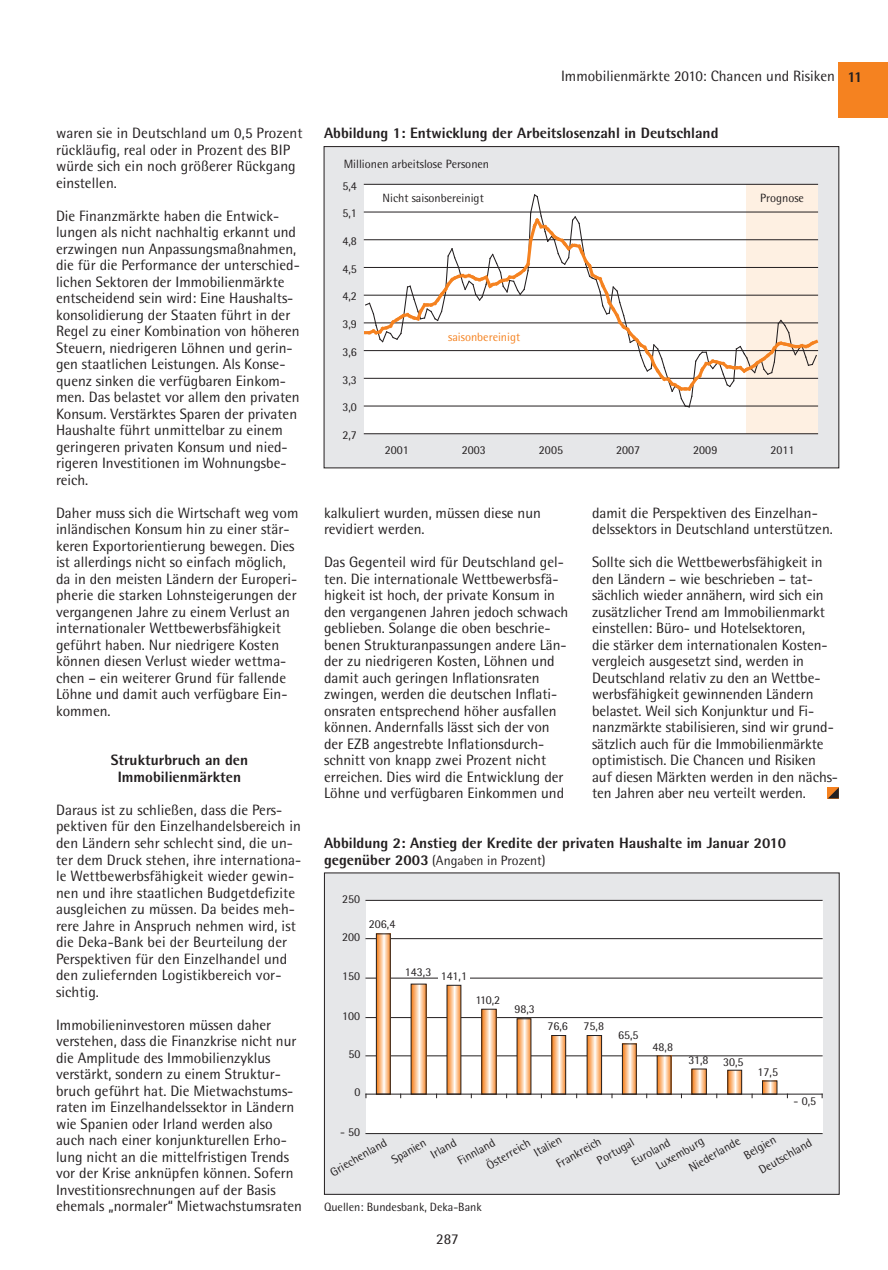
<style>
.page{position:relative;width:888px;height:1270px;background:#fff}
.page>*{position:absolute;margin:0;border:0;box-sizing:border-box;transform-origin:0 0}
.t1{font:15px/16.5px "Rotis Semi Sans";color:#231f20}
.t2{font:800 15px/16.5px "Rotis Semi Sans";color:#231f20;text-align:center}
.t3{font:13.5px "Rotis Semi Sans";color:#231f20}
.t4{font:12px/19.6px "Rotis Semi Sans";color:#231f20}
.t5{font:12px "Rotis Semi Sans";color:#f58220}
.s1{font-weight:800}
.s2{font-weight:800;font-size:15px}
</style>
<div class="page">
<div style="left:838px;top:63px;width:50px;height:55px;background:#f58220"></div>
<svg style="left:827px;top:787px;width:11px;height:11px"></svg>
<div style="left:324px;top:147px;width:514px;height:321px;background:#e6e7e9"></div>
<div style="left:364px;top:184px;width:453px;height:249px;background:#fff"></div>
<div style="left:746px;top:184px;width:71px;height:250px;background:#fef0e2"></div>
<hr style="left:364px;top:184px;width:453px;height:1px;background:#231f20">
<hr style="left:364px;top:433px;width:453px;height:1px;background:#231f20">
<svg style="left:364px;top:193px;width:455px;height:215px"></svg>
<div style="left:324px;top:146px;width:515px;height:322px;border:1px solid #231f20"></div>
<div style="left:324px;top:872px;width:515px;height:322px;background:#e6e7e9"></div>
<div style="left:366px;top:900px;width:456px;height:233px;background:#fff"></div>
<hr style="left:366px;top:1133px;width:456px;height:1px;background:#231f20">
<hr style="left:366px;top:1055px;width:456px;height:1px;background:#231f20">
<hr style="left:366px;top:1017px;width:456px;height:1px;background:#231f20">
<hr style="left:366px;top:977px;width:456px;height:1px;background:#231f20">
<hr style="left:366px;top:938px;width:456px;height:1px;background:#231f20">
<hr style="left:366px;top:899px;width:456px;height:1px;background:#231f20">
<svg style="left:378px;top:935px;width:10px;height:157px;background:#fbcca3"></svg>
<div style="left:376px;top:933px;width:14px;height:161px;border:1px solid #231f20"></div>
<svg style="left:413px;top:985px;width:11px;height:107px"></svg>
<svg style="left:448px;top:986px;width:11px;height:106px"></svg>
<svg style="left:483px;top:1010px;width:11px;height:82px"></svg>
<div style="left:481px;top:1008px;width:15px;height:86px;border:1px solid #231f20"></div>
<svg style="left:518px;top:1020px;width:11px;height:72px"></svg>
<svg style="left:553px;top:1037px;width:11px;height:55px"></svg>
<div style="left:551px;top:1035px;width:15px;height:59px;border:1px solid #231f20"></div>
<svg style="left:588px;top:1037px;width:12px;height:55px"></svg>
<div style="left:586px;top:1035px;width:16px;height:59px;border:1px solid #231f20"></div>
<svg style="left:624px;top:1045px;width:10px;height:47px"></svg>
<div style="left:622px;top:1043px;width:14px;height:51px;border:1px solid #231f20"></div>
<svg style="left:658px;top:1057px;width:11px;height:35px"></svg>
<svg style="left:693px;top:1070px;width:11px;height:22px"></svg>
<svg style="left:729px;top:1071px;width:11px;height:21px"></svg>
<div style="left:727px;top:1069px;width:15px;height:25px;border:1px solid #231f20"></div>
<svg style="left:764px;top:1082px;width:11px;height:10px"></svg>
<div style="left:762px;top:1080px;width:15px;height:14px;border:1px solid #231f20"></div>
<hr style="left:366px;top:1093px;width:456px;height:1px;background:#231f20">
<div style="left:438px;top:975px;width:32px;height:5px;background:#fff"></div>
<p class="t1" style="left:56px;top:125px;width:248px">waren sie in Deutschland um 0,5 Prozent rückläufig, real oder in Prozent des BIP würde sich ein noch größerer Rückgang einstellen.</p>
<p class="t1" style="left:56px;top:207px;width:245px">Die Finanzmärkte haben die Entwick&shy;lungen als nicht nachhaltig erkannt und erzwingen nun Anpassungsmaßnahmen, die für die Performance der unterschied&shy;lichen Sektoren der Immobilienmärkte entscheidend sein wird: Eine Haushalts&shy;konsolidierung der Staaten führt in der Regel zu einer Kombination von höheren Steuern, niedrigeren Löhnen und gerin&shy;gen staatlichen Leistungen. Als Konse&shy;quenz sinken die verfügbaren Einkom&shy;men. Das belastet vor allem den privaten Konsum. Verstärktes Sparen der privaten Haushalte führt unmittelbar zu einem geringeren privaten Konsum und nied&shy;rigeren Investitionen im Wohnungsbe&shy;reich.</p>
<p class="t1" style="left:56px;top:504px;width:244px">Daher muss sich die Wirtschaft weg vom inländischen Konsum hin zu einer stär&shy;keren Exportorientierung bewegen. Dies ist allerdings nicht so einfach möglich, da in den meisten Ländern der Europeri&shy;pherie die starken Lohnsteigerungen der vergangenen Jahre zu einem Verlust an internationaler Wettbewerbsfähigkeit geführt haben. Nur niedrigere Kosten können diesen Verlust wieder wettma&shy;chen – ein weiterer Grund für fallende Löhne und damit auch verfügbare Ein&shy;kommen.</p>
<p class="t2" style="left:111px;top:751px;width:139px">Strukturbruch an den<br>Immobilienmärkten</p>
<p class="t1" style="left:56px;top:801px;width:247px">Daraus ist zu schließen, dass die Pers&shy;pektiven für den Einzelhandelsbereich in den Ländern sehr schlecht sind, die un&shy;ter dem Druck stehen, ihre internationa&shy;le Wettbewerbsfähigkeit wieder gewin&shy;nen und ihre staatlichen Budgetdefizite ausgleichen zu müssen. Da beides meh&shy;rere Jahre in Anspruch nehmen wird, ist die Deka-Bank bei der Beurteilung der Perspektiven für den Einzelhandel und den zuliefernden Logistikbereich vor&shy;sichtig.</p>
<p class="t1" style="left:56px;top:1016px;width:247px">Immobilieninvestoren müssen daher verstehen, dass die Finanzkrise nicht nur die Amplitude des Immobilienzyklus verstärkt, sondern zu einem Struktur&shy;bruch geführt hat. Die Mietwachstums&shy;raten im Einzelhandelssektor in Ländern wie Spanien oder Irland werden also auch nach einer konjunkturellen Erho&shy;lung nicht an die mittelfristigen Trends vor der Krise anknüpfen können. Sofern Investitionsrechnungen auf der Basis ehemals „normaler“ Mietwachstumsraten</p>
<p class="t1" style="left:561px;top:68px;width:303px">Immobilienmärkte 2010: Chancen und Risiken <span class="s1">11</span></p>
<p class="t2" style="left:324px;top:124px;width:396px">Abbildung 1: Entwicklung der Arbeitslosenzahl in Deutschland</p>
<p class="t4" style="left:343px;top:154px;width:147px">Millionen arbeitslose Personen</p>
<p class="t4" style="left:342px;top:176px;width:16px">5,4</p>
<p class="t4" style="left:342px;top:203px;width:16px">5,1</p>
<p class="t4" style="left:342px;top:231px;width:16px">4,8</p>
<p class="t4" style="left:342px;top:259px;width:16px">4,5</p>
<p class="t4" style="left:342px;top:286px;width:16px">4,2</p>
<p class="t4" style="left:342px;top:314px;width:16px">3,9</p>
<p class="t4" style="left:342px;top:342px;width:16px">3,6</p>
<p class="t4" style="left:342px;top:369px;width:16px">3,3</p>
<p class="t4" style="left:342px;top:397px;width:16px">3,0</p>
<p class="t4" style="left:342px;top:425px;width:16px">2,7</p>
<p class="t4" style="left:382px;top:188px;width:103px">Nicht saisonbereinigt</p>
<p class="t5" style="left:448px;top:329px;width:74px">saisonbereinigt</p>
<p class="t4" style="left:760px;top:188px;width:45px">Prognose</p>
<p class="t4" style="left:384px;top:440px;width:26px">2001</p>
<p class="t4" style="left:462px;top:440px;width:26px">2003</p>
<p class="t4" style="left:539px;top:440px;width:26px">2005</p>
<p class="t4" style="left:616px;top:440px;width:26px">2007</p>
<p class="t4" style="left:693px;top:440px;width:26px">2009</p>
<p class="t4" style="left:770px;top:440px;width:26px">2011</p>
<p class="t1" style="left:324px;top:504px;width:218px">kalkuliert wurden, müssen diese nun revidiert werden.</p>
<p class="t1" style="left:324px;top:554px;width:246px">Das Gegenteil wird für Deutschland gel&shy;ten. Die internationale Wettbewerbsfä&shy;higkeit ist hoch, der private Konsum in den vergangenen Jahren jedoch schwach geblieben. Solange die oben beschrie&shy;benen Strukturanpassungen andere Län&shy;der zu niedrigeren Kosten, Löhnen und damit auch geringen Inflationsraten zwingen, werden die deutschen Inflati&shy;onsraten entsprechend höher ausfallen können. Andernfalls lässt sich der von der EZB angestrebte Inflationsdurch&shy;schnitt von knapp zwei Prozent nicht erreichen. Dies wird die Entwicklung der Löhne und verfügbaren Einkommen und</p>
<p class="t1" style="left:592px;top:504px;width:242px">damit die Perspektiven des Einzelhan&shy;delssektors in Deutschland unterstützen.</p>
<p class="t1" style="left:592px;top:554px;width:246px">Sollte sich die Wettbewerbsfähigkeit in den Ländern – wie beschrieben – tat&shy;sächlich wieder annähern, wird sich ein zusätzlicher Trend am Immobilienmarkt einstellen: Büro- und Hotelsektoren,<br>die stärker dem internationalen Kosten&shy;vergleich ausgesetzt sind, werden in Deutschland relativ zu den an Wettbe&shy;werbsfähigkeit gewinnenden Ländern belastet. Weil sich Konjunktur und Fi&shy;nanzmärkte stabilisieren, sind wir grund&shy;sätzlich auch für die Immobilienmärkte optimistisch. Die Chancen und Risiken auf diesen Märkten werden in den nächs&shy;ten Jahren aber neu verteilt werden.</p>
<p class="t2" style="left:324px;top:834px;width:463px">Abbildung 2: Anstieg der Kredite der privaten Haushalte im Januar 2010</p>
<p class="t3" style="left:324px;top:851px;width:223px"><span class="s2">gegenüber 2003</span> (Angaben in Prozent)</p>
<p class="t4" style="left:342px;top:888px;width:20px">250</p>
<p class="t4" style="left:342px;top:926px;width:20px">200</p>
<p class="t4" style="left:369px;top:913px;width:28px">206,4</p>
<p class="t4" style="left:342px;top:966px;width:20px">150</p>
<p class="t4" style="left:405px;top:961px;width:28px">143,3</p>
<p class="t4" style="left:441px;top:966px;width:28px">141,1</p>
<p class="t4" style="left:342px;top:1005px;width:20px">100</p>
<p class="t4" style="left:348px;top:1043px;width:14px">50</p>
<p class="t4" style="left:475px;top:990px;width:26px">110,2</p>
<p class="t4" style="left:354px;top:1082px;width:8px">0</p>
<p class="t4" style="left:514px;top:999px;width:22px">98,3</p>
<p class="t4" style="left:547px;top:1015px;width:22px">76,6</p>
<p class="t4" style="left:583px;top:1015px;width:22px">75,8</p>
<p class="t4" style="left:618px;top:1024px;width:22px">65,5</p>
<p class="t4" style="left:652px;top:1036px;width:22px">48,8</p>
<p class="t4" style="left:688px;top:1051px;width:56px">31,8 30,5</p>
<p class="t4" style="left:757px;top:1062px;width:22px">17,5</p>
<p class="t4" style="left:793px;top:1090px;width:24px">- 0,5</p>
<p class="t4" style="left:340px;top:1121px;width:22px">- 50</p>
<p class="t4" style="left:552px;top:1156px;width:51px;rotate:-30deg">Frankreich</p>
<p class="t4" style="left:525px;top:1136px;width:32px;line-height:12.8px;text-indent:-47px;rotate:-30deg">Österreich<br>Italien</p>
<p class="t4" style="left:676px;top:1144px;width:59px;line-height:18.1px;text-indent:-27px;rotate:-30deg">Luxemburg<br>Niederlande</p>
<p class="t4" style="left:744px;top:1144px;width:61px;line-height:20.5px;text-indent:-6px;rotate:-30deg">Belgien<br>Deutschland</p>
<p class="t4" style="left:377px;top:1134px;width:40px;text-indent:-59px;rotate:-30deg">Griechenland<br>Spanien</p>
<p class="t4" style="left:444px;top:1136px;width:43px;text-indent:-20px;rotate:-30deg">Irland<br>Finnland</p>
<p class="t4" style="left:627px;top:1153px;width:44px;rotate:-30deg">Euroland</p>
<p class="t4" style="left:593px;top:1153px;width:42px;rotate:-30deg">Portugal</p>
<p class="t4" style="left:324px;top:1197px;width:159px">Quellen: Bundesbank, Deka-Bank</p>
<p class="t1" style="left:436px;top:1230px;width:24px">287</p>
</div>
